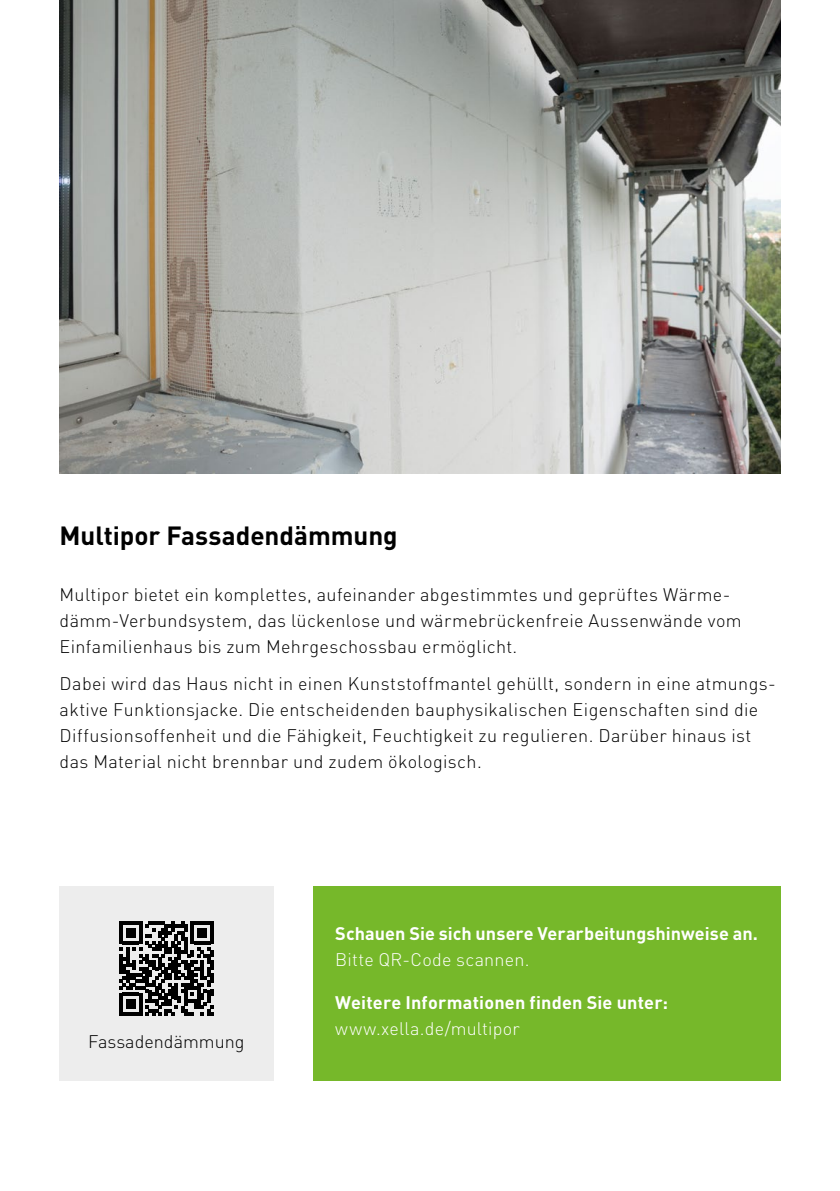
<style>
.page{position:relative;width:840px;height:1191px;background:#fff}
.page>*{position:absolute;margin:0;border:0;box-sizing:border-box;transform-origin:0 0}
.t1{font:700 26px "DIN Pro";color:#000}
.t2{font:300 18px/26px "DIN Pro";letter-spacing:.02em;color:#000}
.t3{font:700 18px "DIN Pro";letter-spacing:.01em;color:#fff}
.t4{font:300 18px "DIN Pro";letter-spacing:.01em;color:#fff}
.t5{font:300 18px "DIN Pro";color:#000}
</style>
<div class="page">
<div style="left:59px;top:885px;width:214px;height:195px;background:#ededed"></div>
<div style="left:313px;top:885px;width:467px;height:195px;background:#76b82a"></div>
<img style="left:60px;top:0;width:720px;height:473px">
<svg style="left:119px;top:921px;width:94px;height:94px"></svg>
<h1 class="t1" style="left:60px;top:515px;width:339px">Multipor Fassadendämmung</h1>
<p class="t2" style="left:60px;top:580px;width:683px">Multipor bietet ein komplettes, aufeinander abgestimmtes und geprüftes Wärme&shy;dämm-Verbundsystem, das lückenlose und wärmebrückenfreie Aussenwände vom<br>Einfamilienhaus bis zum Mehrgeschossbau ermöglicht.</p>
<p class="t2" style="left:60px;top:669px;width:717px">Dabei wird das Haus nicht in einen Kunststoffmantel gehüllt, sondern in eine atmungs&shy;aktive Funktionsjacke. Die entscheidenden bauphysikalischen Eigenschaften sind die Diffusionsoffenheit und die Fähigkeit, Feuchtigkeit zu regulieren. Darüber hinaus ist das Material nicht brennbar und zudem ökologisch.</p>
<p class="t5" style="left:88px;top:1027px;width:158px">Fassadendämmung</p>
<p class="t3" style="left:335px;top:920px;width:424px">Schauen Sie sich unsere Verarbeitungshinweise an.</p>
<p class="t4" style="left:335px;top:946px;width:195px">Bitte QR-Code scannen.</p>
<p class="t3" style="left:335px;top:989px;width:334px">Weitere Informationen finden Sie unter:</p>
<p class="t4" style="left:335px;top:1015px;width:186px">www.xella.de/multipor</p>
</div>
